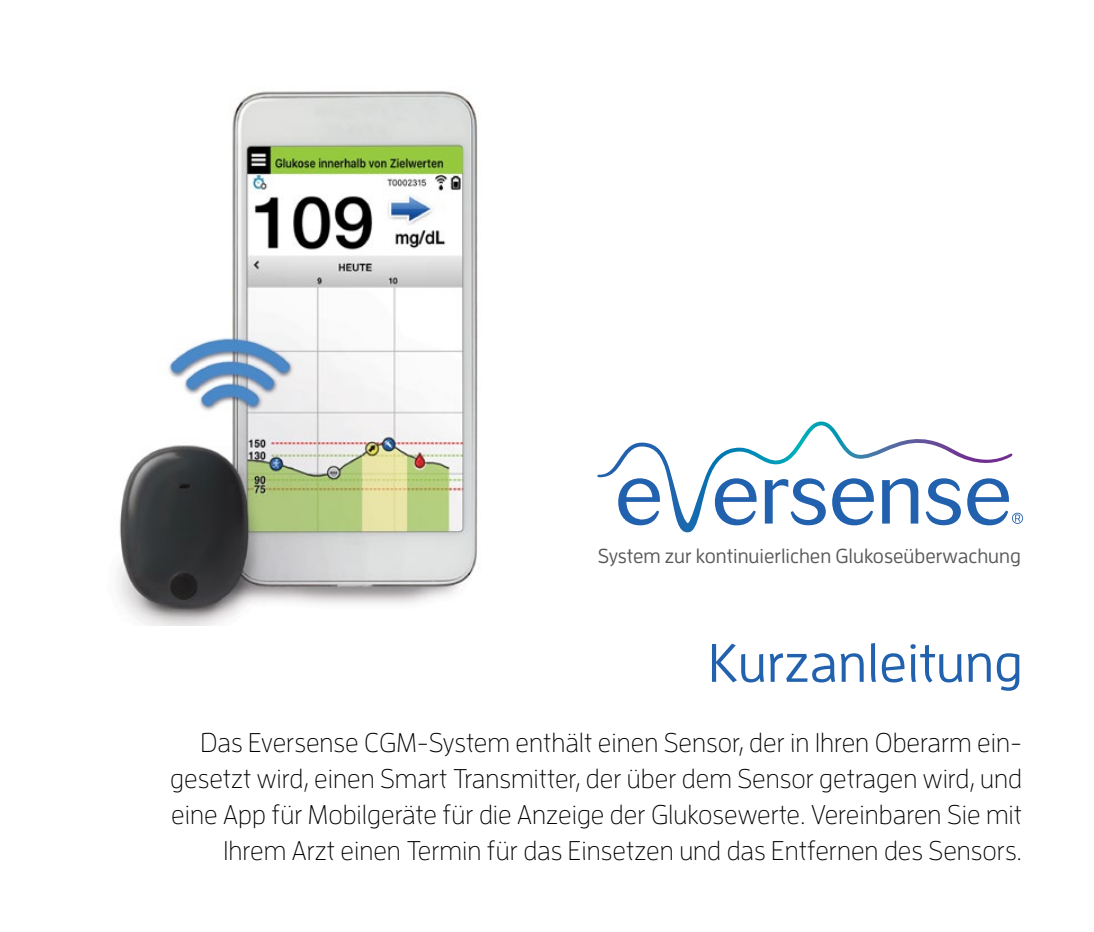
<style>
.page{position:relative;width:1094px;height:932px;background:#fff}
.page>*{position:absolute;margin:0;border:0;box-sizing:border-box;transform-origin:0 0}
.t1{font:500 54px "Enzo Pro";color:#2261ae}
.t2{font:300 27px/36px "Enzo Pro";color:#000;text-align:right}
.t3{font:500 20.25px "Enzo Pro";color:#58595b}
</style>
<div class="page">
<svg style="left:597px;top:421px;width:416px;height:112px"></svg>
<svg style="left:618px;top:478px;width:42px;height:47px"></svg>
<svg style="left:715px;top:478px;width:42px;height:47px"></svg>
<svg style="left:764px;top:478px;width:61px;height:47px"></svg>
<svg style="left:832px;top:478px;width:42px;height:47px"></svg>
<svg style="left:882px;top:478px;width:36px;height:45px"></svg>
<svg style="left:925px;top:478px;width:35px;height:47px"></svg>
<svg style="left:967px;top:478px;width:56px;height:47px"></svg>
<img style="left:117px;top:91px;width:361px;height:534px">
<p class="t3" style="left:597px;top:544px;width:425px">System zur kontinuierlichen Glukoseüberwachung</p>
<h1 class="t1" style="left:708px;top:630px;width:316px">Kurzanleitung</h1>
<p class="t2" style="left:170px;top:723px;width:853px">Das Eversense CGM-System enthält einen Sensor, der in Ihren Oberarm ein&shy;gesetzt wird, einen Smart Transmitter, der über dem Sensor getragen wird, und eine App für Mobilgeräte für die Anzeige der Glukosewerte. Vereinbaren Sie mit Ihrem Arzt einen Termin für das Einsetzen und das Entfernen des Sensors.</p>
</div>
